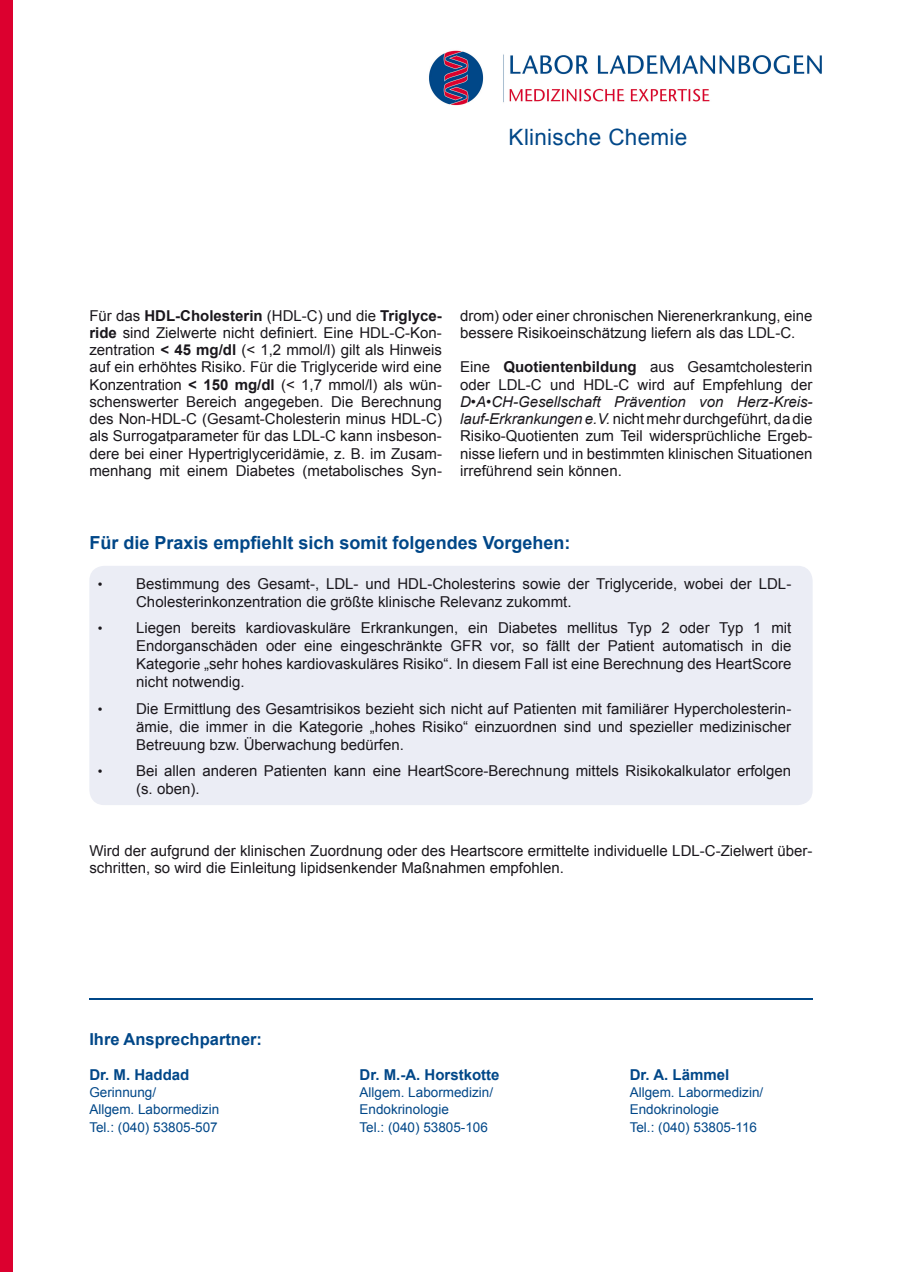
<style>
.page{position:relative;width:902px;height:1272px;background:#fff}
.page>*{position:absolute;margin:0;border:0;box-sizing:border-box;transform-origin:0 0}
.t1{font:22.5px "Arial";letter-spacing:.015em;color:#004788}
.t2{font:700 18px "Arial";color:#004788}
.t3{font:700 16.5px "Arial";color:#004788}
.t4{font:15px/17.2px "Arial";color:#1a171c}
.t5{font:700 15px "Arial";color:#004788}
.t6{font:13.5px "Arial";color:#004788}
.s1{font-weight:700}
.s2{font-style:italic}
.s3{font-size:13.5px}
</style>
<div class="page">
<div style="left:0;top:0;width:12px;height:1271px;background:#dc002f"></div>
<img style="left:429px;top:50px;width:393px;height:56px">
<div style="left:89px;top:566px;width:723px;height:239px;background:#ebedf5;border-radius:15px"></div>
<hr style="left:89px;top:998px;width:723px;height:1px;background:#004788">
<h1 class="t1" style="left:508px;top:122px;width:180px">Klinische Chemie</h1>
<p class="t4" style="left:89px;top:307px;width:354px;text-align:justify">Für das <span class="s1">HDL-Cholesterin</span> (HDL-C) und die <span class="s1">Triglyce&shy;ride</span> sind Zielwerte nicht definiert. Eine HDL-C-Kon&shy;zentration <span class="s1">&lt; 45 mg/dl</span> (&lt; 1,2 mmol/l) gilt als Hinweis auf ein erhöhtes Risiko. Für die Triglyceride wird eine Konzentration <span class="s1">&lt; 150 mg/dl</span> (&lt; 1,7 mmol/l) als wün&shy;schenswerter Bereich angegeben. Die Berechnung des Non-HDL-C (Gesamt-Cholesterin minus HDL-C) als Surrogatparameter für das LDL-C kann insbeson&shy;dere bei einer Hypertriglyceridämie, z. B. im Zusam&shy;menhang mit einem Diabetes (metabolisches Syn-</p>
<p class="t4" style="left:460px;top:307px;width:354px">drom) oder einer chronischen Nierenerkrankung, eine bessere Risikoeinschätzung liefern als das LDL-C.</p>
<p class="t4" style="left:460px;top:358px;width:354px">Eine <span class="s1">Quotientenbildung</span> aus Gesamtcholesterin oder LDL-C und HDL-C wird auf Empfehlung der</p>
<p class="t4" style="left:460px;top:393px;width:354px;text-align:justify"><span class="s2">D•A•CH-Gesellschaft Prävention von Herz-Kreis&shy;lauf-Erkrankungen e.V.</span> nicht mehr durchgeführt, da die Risiko-Quotienten zum Teil widersprüchliche Ergeb&shy;nisse liefern und in bestimmten klinischen Situationen irreführend sein können.</p>
<p class="t2" style="left:89px;top:531px;width:482px">Für die Praxis empfiehlt sich somit folgendes Vorgehen:</p>
<p class="t4" style="left:136px;top:574px;width:656px;line-height:18px;text-indent:-38px"><span class="s3">•</span> Bestimmung des Gesamt-, LDL- und HDL-Cholesterins sowie der Triglyceride, wobei der LDL-<br>Cholesterinkonzentration die größte klinische Relevanz zukommt.</p>
<p class="t4" style="left:136px;top:619px;width:656px;line-height:18px;text-align:justify;text-indent:-38px"><span class="s3">•</span> Liegen bereits kardiovaskuläre Erkrankungen, ein Diabetes mellitus Typ 2 oder Typ 1 mit Endorganschäden oder eine eingeschränkte GFR vor, so fällt der Patient automatisch in die Kategorie „sehr hohes kardiovaskuläres Risiko“. In diesem Fall ist eine Berechnung des HeartScore nicht notwendig.</p>
<p class="t4" style="left:136px;top:699px;width:656px;line-height:18px;text-align:justify;text-indent:-38px"><span class="s3">•</span> Die Ermittlung des Gesamtrisikos bezieht sich nicht auf Patienten mit familiärer Hypercholesterin&shy;ämie, die immer in die Kategorie „hohes Risiko“ einzuordnen sind und spezieller medizinischer Betreuung bzw. Überwachung bedürfen.</p>
<p class="t4" style="left:136px;top:762px;width:656px;line-height:18px;text-indent:-38px"><span class="s3">•</span> Bei allen anderen Patienten kann eine HeartScore-Berechnung mittels Risikokalkulator erfolgen (s. oben).</p>
<p class="t4" style="left:89px;top:841px;width:724px">Wird der aufgrund der klinischen Zuordnung oder des Heartscore ermittelte individuelle LDL-C-Zielwert über&shy;schritten, so wird die Einleitung lipidsenkender Maßnahmen empfohlen.</p>
<p class="t3" style="left:89px;top:1028px;width:174px">Ihre Ansprechpartner:</p>
<p class="t5" style="left:89px;top:1064px;width:102px">Dr. M. Haddad</p>
<p class="t5" style="left:359px;top:1064px;width:142px">Dr. M.-A. Horstkotte</p>
<p class="t5" style="left:629px;top:1064px;width:101px">Dr. A. Lämmel</p>
<p class="t6" style="left:89px;top:1083px;width:68px">Gerinnung/</p>
<p class="t6" style="left:359px;top:1083px;width:135px">Allgem. Labormedizin/</p>
<p class="t6" style="left:629px;top:1083px;width:135px">Allgem. Labormedizin/</p>
<p class="t6" style="left:89px;top:1100px;width:131px">Allgem. Labormedizin</p>
<p class="t6" style="left:359px;top:1100px;width:91px">Endokrinologie</p>
<p class="t6" style="left:629px;top:1100px;width:91px">Endokrinologie</p>
<p class="t6" style="left:89px;top:1118px;width:130px">Tel.: (040) 53805-507</p>
<p class="t6" style="left:359px;top:1118px;width:130px">Tel.: (040) 53805-106</p>
<p class="t6" style="left:629px;top:1118px;width:129px">Tel.: (040) 53805-116</p>
</div>
